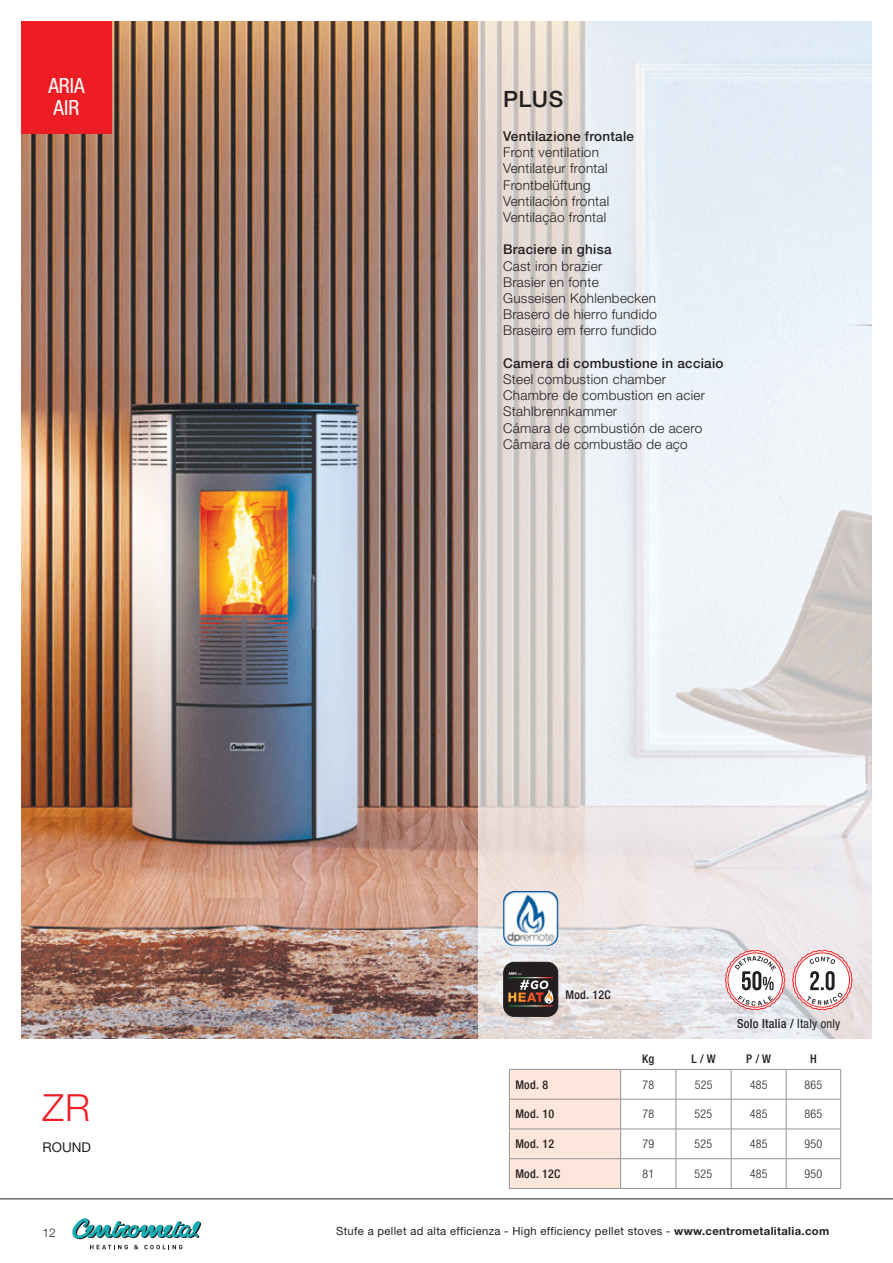
<style>
.page{position:relative;width:893px;height:1263px;background:#fff}
.page>*{position:absolute;margin:0;border:0;box-sizing:border-box;transform-origin:0 0}
.t1{font:300 37.5px "Helvetica Neue LT Std";color:#ee1d23}
.t2{font:500 22.5px "Helvetica Neue LT Std";color:#231f20}
.t3{font:condensed 21px/22.5px "Helvetica Neue LT Std";color:#fff}
.t4{font:300 13.5px/16.2px "Helvetica Neue LT Std";letter-spacing:.02em;color:#231f20}
.t5{font:500 13.5px "Helvetica Neue LT Std";letter-spacing:.02em;color:#231f20}
.t6{font:13.5px "Helvetica Neue LT Std";color:#231f20}
.t7{font:500 condensed 12.45px "Helvetica Neue LT Std";letter-spacing:.02em;color:#231f20}
.t8{font:300 condensed 12px "Helvetica Neue LT Std";letter-spacing:.02em;color:#231f20}
.t9{font:500 condensed 12px "Helvetica Neue LT Std";letter-spacing:.02em;color:#231f20}
.t10{font:300 12px "Helvetica Neue";color:#231f20}
.t11{font:11.25px "Helvetica Neue LT Std";letter-spacing:.03em;color:#231f20}
.s1{font-weight:400}
.s2{font-weight:700}
</style>
<div class="page">
<hr style="left:0;top:1198px;width:893px;height:1px;background:#231f20">
<svg style="left:90px;top:1245px;width:38px;height:4px"></svg>
<svg style="left:134px;top:1245px;width:4px;height:4px"></svg>
<svg style="left:144px;top:1245px;width:38px;height:4px"></svg>
<svg style="left:72px;top:1218px;width:129px;height:21px"></svg>
<img style="left:21px;top:21px;width:457px;height:1017px">
<svg style="left:478px;top:21px;width:394px;height:1057px"></svg>
<hr style="left:621px;top:1069px;width:55px;height:1px;background:#939598">
<hr style="left:676px;top:1069px;width:55px;height:1px;background:#939598">
<hr style="left:676px;top:1069px;width:1px;height:30px;background:#939598">
<hr style="left:731px;top:1069px;width:55px;height:1px;background:#939598">
<hr style="left:731px;top:1069px;width:1px;height:30px;background:#939598">
<hr style="left:786px;top:1069px;width:55px;height:1px;background:#939598">
<hr style="left:786px;top:1069px;width:1px;height:30px;background:#939598">
<hr style="left:840px;top:1069px;width:1px;height:30px;background:#939598">
<hr style="left:621px;top:1099px;width:55px;height:1px;background:#939598">
<hr style="left:676px;top:1099px;width:55px;height:1px;background:#939598">
<hr style="left:676px;top:1099px;width:1px;height:30px;background:#939598">
<hr style="left:731px;top:1099px;width:55px;height:1px;background:#939598">
<hr style="left:731px;top:1099px;width:1px;height:30px;background:#939598">
<hr style="left:786px;top:1099px;width:55px;height:1px;background:#939598">
<hr style="left:786px;top:1099px;width:1px;height:30px;background:#939598">
<hr style="left:840px;top:1099px;width:1px;height:30px;background:#939598">
<hr style="left:621px;top:1129px;width:55px;height:1px;background:#939598">
<hr style="left:676px;top:1129px;width:55px;height:1px;background:#939598">
<hr style="left:731px;top:1129px;width:55px;height:1px;background:#939598">
<hr style="left:786px;top:1129px;width:55px;height:1px;background:#939598">
<hr style="left:621px;top:1158px;width:55px;height:1px;background:#939598">
<svg style="left:509px;top:1069px;width:112px;height:119px;background:#f7e3d8"></svg>
<hr style="left:676px;top:1158px;width:55px;height:1px;background:#939598">
<svg style="left:676px;top:1129px;width:1px;height:59px"></svg>
<hr style="left:731px;top:1158px;width:55px;height:1px;background:#939598">
<svg style="left:731px;top:1129px;width:1px;height:59px"></svg>
<hr style="left:786px;top:1158px;width:55px;height:1px;background:#939598">
<svg style="left:786px;top:1129px;width:1px;height:59px"></svg>
<svg style="left:840px;top:1129px;width:1px;height:59px"></svg>
<hr style="left:509px;top:1188px;width:112px;height:1px;background:#939598">
<hr style="left:621px;top:1188px;width:55px;height:1px;background:#939598">
<hr style="left:676px;top:1188px;width:55px;height:1px;background:#939598">
<hr style="left:731px;top:1188px;width:55px;height:1px;background:#939598">
<hr style="left:786px;top:1188px;width:55px;height:1px;background:#939598">
<div style="left:21px;top:21px;width:91px;height:112px;background:#ee1d23"></div>
<div style="left:504px;top:962px;width:54px;height:54px;background:#231f20;border-radius:11px"></div>
<hr style="left:508px;top:1005px;width:45px;height:1px;background:#fff">
<svg style="left:508px;top:972px;width:46px;height:31px"></svg>
<div style="left:503px;top:962px;width:55px;height:55px;border:1px solid #231f20;border-radius:11px"></div>
<img style="left:503px;top:891px;width:55px;height:55px">
<svg style="left:724px;top:949px;width:62px;height:61px"></svg>
<svg style="left:792px;top:949px;width:61px;height:61px"></svg>
<h3 class="t3" style="left:48px;top:74px;width:38px">ARIA<br>AIR</h3>
<h1 class="t1" style="left:43px;top:1084px;width:49px">ZR</h1>
<p class="t6" style="left:43px;top:1139px;width:50px">ROUND</p>
<h2 class="t2" style="left:503px;top:85px;width:62px">PLUS</h2>
<p class="t5" style="left:503px;top:128px;width:132px">Ventilazione frontale</p>
<p class="t4" style="left:503px;top:144px;width:108px">Front ventilation<br>Ventilateur frontal<br>Frontbelüftung<br>Ventilación frontal<br>Ventilação frontal</p>
<p class="t5" style="left:503px;top:242px;width:110px">Braciere in ghisa</p>
<p class="t4" style="left:503px;top:257px;width:155px">Cast iron brazier<br>Brasier en fonte<br>Gusseisen Kohlenbecken<br>Brasero de hierro fundido<br>Braseiro em ferro fundido</p>
<p class="t5" style="left:503px;top:355px;width:222px">Camera di combustione in acciaio</p>
<p class="t4" style="left:503px;top:371px;width:203px">Steel combustion chamber<br>Chambre de combustion en acier<br>Stahlbrennkammer<br>Cámara de combustión de acero<br>Câmara de combustão de aço</p>
<p class="t9" style="left:566px;top:987px;width:47px">Mod. 12C</p>
<p class="t7" style="left:737px;top:1016px;width:105px">Solo Italia / <span class="s1">Italy only</span></p>
<p class="t9" style="left:642px;top:1052px;width:14px">Kg</p>
<p class="t9" style="left:691px;top:1052px;width:26px">L / W</p>
<p class="t9" style="left:746px;top:1052px;width:26px">P / W</p>
<p class="t9" style="left:810px;top:1052px;width:8px">H</p>
<p class="t9" style="left:515px;top:1077px;width:34px">Mod. 8</p>
<p class="t8" style="left:642px;top:1077px;width:13px">78</p>
<p class="t8" style="left:695px;top:1077px;width:19px">525</p>
<p class="t8" style="left:750px;top:1077px;width:19px">485</p>
<p class="t8" style="left:804px;top:1077px;width:19px">865</p>
<p class="t9" style="left:515px;top:1107px;width:40px">Mod. 10</p>
<p class="t8" style="left:642px;top:1107px;width:13px">78</p>
<p class="t8" style="left:695px;top:1107px;width:19px">525</p>
<p class="t8" style="left:750px;top:1107px;width:19px">485</p>
<p class="t8" style="left:804px;top:1107px;width:19px">865</p>
<p class="t9" style="left:515px;top:1137px;width:40px">Mod. 12</p>
<p class="t8" style="left:642px;top:1137px;width:13px">79</p>
<p class="t8" style="left:695px;top:1137px;width:19px">525</p>
<p class="t8" style="left:750px;top:1137px;width:19px">485</p>
<p class="t8" style="left:804px;top:1137px;width:19px">950</p>
<p class="t9" style="left:515px;top:1166px;width:47px">Mod. 12C</p>
<p class="t8" style="left:642px;top:1167px;width:13px">81</p>
<p class="t8" style="left:695px;top:1167px;width:19px">525</p>
<p class="t8" style="left:750px;top:1167px;width:19px">485</p>
<p class="t8" style="left:804px;top:1167px;width:19px">950</p>
<p class="t10" style="left:43px;top:1222px;width:15px">12</p>
<p class="t11" style="left:336px;top:1224px;width:495px">Stufe a pellet ad alta efficienza - High efficiency pellet stoves - <span class="s2">www.centrometalitalia.com</span></p>
</div>
